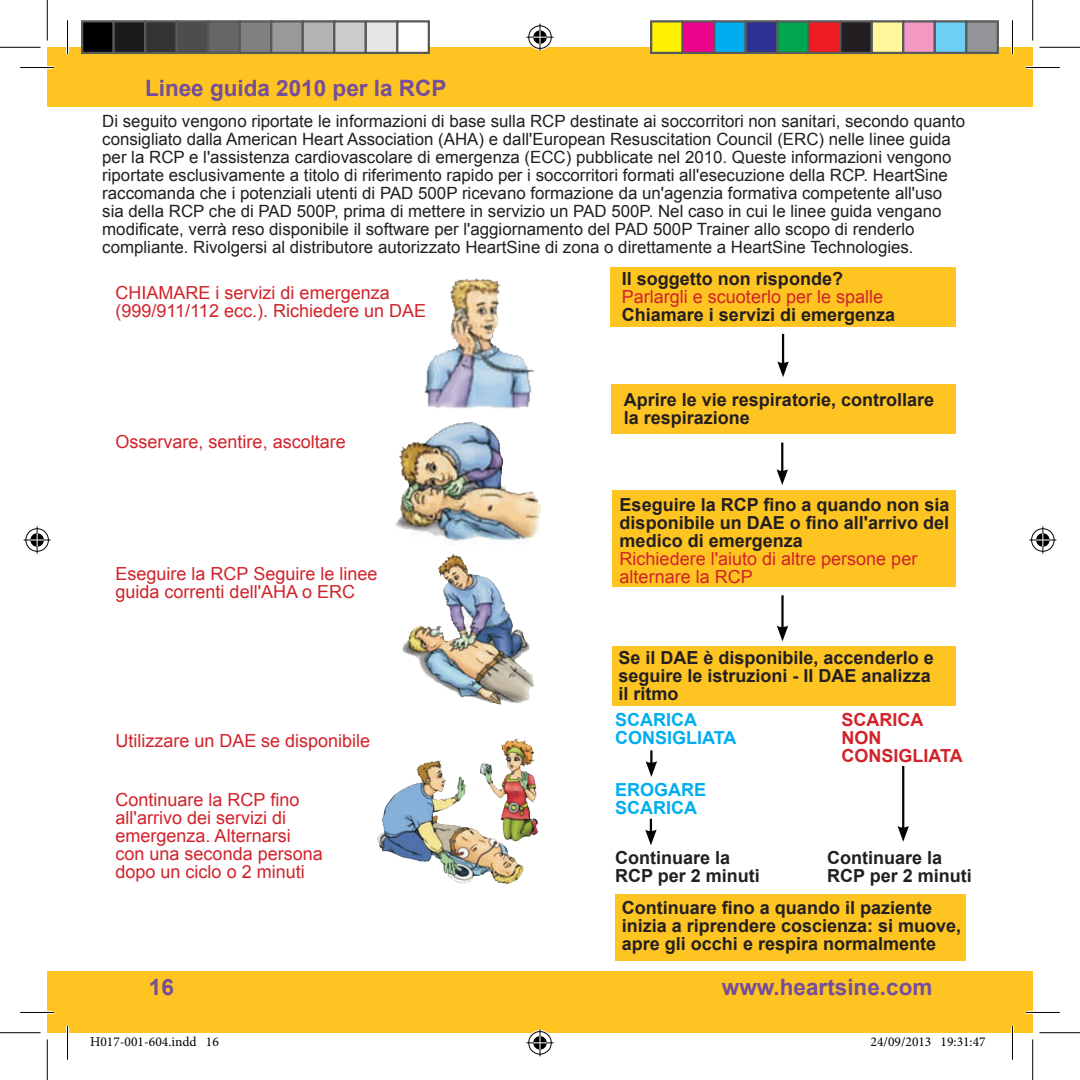
<style>
.page{position:relative;width:1080px;height:1080px;background:#fff}
.page>*{position:absolute;margin:0;border:0;box-sizing:border-box;transform-origin:0 0}
.t1{font:700 22.5px "Arial";color:#754e9b}
.t2{font:700 18px/18px "Arial";color:#231f20}
.t3{font:18px/18px "Arial";color:#d1232a}
.t4{font:700 18px/18px "Arial";color:#00aeef}
.t5{font:700 18px/18px "Arial";color:#d1232a}
.t6{font:16.88px/18px "Arial";color:#231f20}
.t7{font:13.5px "Minion Pro";color:#000}
</style>
<div class="page">
<div style="left:47px;top:970px;width:985px;height:62px;background:#fec422"></div>
<div style="left:47px;top:47px;width:985px;height:60px;background:#fec422"></div>
<img style="left:424px;top:278px;width:111px;height:131px">
<img style="left:395px;top:422px;width:145px;height:121px">
<img style="left:402px;top:553px;width:132px;height:152px">
<img style="left:377px;top:738px;width:161px;height:146px">
<div style="left:610px;top:267px;width:345px;height:60px;background:#fec422"></div>
<div style="left:611px;top:384px;width:344px;height:49px;background:#fec422"></div>
<div style="left:612px;top:491px;width:343px;height:96px;background:#fec422"></div>
<div style="left:612px;top:646px;width:343px;height:59px;background:#fec422"></div>
<div style="left:615px;top:894px;width:350px;height:66px;background:#fec422"></div>
<hr style="left:782px;top:334px;width:2px;height:31px;background:#040503">
<svg style="left:777px;top:361px;width:11px;height:16px"></svg>
<hr style="left:781px;top:442px;width:2px;height:31px;background:#040503">
<svg style="left:776px;top:469px;width:12px;height:16px"></svg>
<hr style="left:781px;top:595px;width:2px;height:34px;background:#040503">
<svg style="left:776px;top:625px;width:12px;height:16px"></svg>
<hr style="left:902px;top:766px;width:2px;height:63px;background:#040503">
<svg style="left:897px;top:826px;width:12px;height:15px"></svg>
<svg style="left:645px;top:750px;width:12px;height:27px"></svg>
<hr style="left:649px;top:818px;width:3px;height:15px;background:#040503">
<svg style="left:645px;top:829px;width:11px;height:16px"></svg>
<hr style="left:20px;top:66px;width:34px;height:3px;background:#fff">
<hr style="left:1025px;top:66px;width:34px;height:3px;background:#fff">
<hr style="left:20px;top:1011px;width:34px;height:2px;background:#fff">
<hr style="left:1025px;top:1011px;width:34px;height:2px;background:#fff">
<hr style="left:66px;top:20px;width:3px;height:34px;background:#fff">
<hr style="left:66px;top:1025px;width:3px;height:34px;background:#fff">
<hr style="left:1011px;top:20px;width:2px;height:34px;background:#fff">
<hr style="left:1011px;top:1025px;width:2px;height:34px;background:#fff">
<hr style="left:20px;top:67px;width:34px;height:1px;background:#000">
<hr style="left:1025px;top:67px;width:34px;height:1px;background:#000">
<hr style="left:20px;top:1012px;width:34px;height:1px;background:#000">
<hr style="left:1025px;top:1012px;width:34px;height:1px;background:#000">
<hr style="left:67px;top:20px;width:1px;height:34px;background:#000">
<hr style="left:67px;top:1025px;width:1px;height:34px;background:#000">
<hr style="left:1012px;top:20px;width:1px;height:34px;background:#000">
<hr style="left:1012px;top:1025px;width:1px;height:34px;background:#000">
<hr style="left:0;top:47px;width:40px;height:1px;background:#000">
<hr style="left:1039px;top:47px;width:40px;height:1px;background:#000">
<hr style="left:0;top:1032px;width:40px;height:1px;background:#000">
<hr style="left:1039px;top:1032px;width:40px;height:1px;background:#000">
<hr style="left:47px;top:0;width:1px;height:40px;background:#000">
<hr style="left:47px;top:1039px;width:1px;height:40px;background:#000">
<hr style="left:1032px;top:0;width:1px;height:40px;background:#000">
<hr style="left:1032px;top:1039px;width:1px;height:40px;background:#000">
<svg style="left:526px;top:24px;width:27px;height:27px"></svg>
<svg style="left:526px;top:1029px;width:27px;height:27px"></svg>
<svg style="left:24px;top:526px;width:27px;height:27px"></svg>
<svg style="left:1029px;top:526px;width:27px;height:27px"></svg>
<div style="left:82px;top:21px;width:32px;height:32px;background:#000"></div>
<div style="left:81px;top:20px;width:34px;height:34px;border:2px solid #595959"></div>
<div style="left:114px;top:21px;width:31px;height:32px;background:#1a1a1a"></div>
<div style="left:112px;top:20px;width:34px;height:34px;border:2px solid #595959"></div>
<div style="left:145px;top:21px;width:32px;height:32px;background:#333"></div>
<div style="left:144px;top:20px;width:34px;height:34px;border:2px solid #595959"></div>
<div style="left:177px;top:21px;width:31px;height:32px;background:#4d4d4d"></div>
<div style="left:176px;top:20px;width:33px;height:34px;border:2px solid #595959"></div>
<div style="left:208px;top:21px;width:32px;height:32px;background:#666"></div>
<div style="left:207px;top:20px;width:34px;height:34px;border:2px solid #595959"></div>
<div style="left:240px;top:21px;width:31px;height:32px;background:#808080"></div>
<div style="left:238px;top:20px;width:34px;height:34px;border:2px solid #595959"></div>
<div style="left:271px;top:21px;width:32px;height:32px;background:#999"></div>
<div style="left:270px;top:20px;width:34px;height:34px;border:2px solid #595959"></div>
<div style="left:303px;top:21px;width:31px;height:32px;background:#b3b3b3"></div>
<div style="left:302px;top:20px;width:33px;height:34px;border:2px solid #595959"></div>
<div style="left:334px;top:21px;width:32px;height:32px;background:#ccc"></div>
<div style="left:333px;top:20px;width:34px;height:34px;border:2px solid #595959"></div>
<div style="left:366px;top:21px;width:31px;height:32px;background:#e6e6e6"></div>
<div style="left:364px;top:20px;width:34px;height:34px;border:2px solid #595959"></div>
<div style="left:397px;top:21px;width:32px;height:32px;background:#fff"></div>
<div style="left:396px;top:20px;width:34px;height:34px;border:2px solid #595959"></div>
<div style="left:651px;top:21px;width:31px;height:32px;background:#fff101"></div>
<div style="left:650px;top:20px;width:33px;height:34px;border:2px solid #595959"></div>
<div style="left:682px;top:21px;width:32px;height:32px;background:#ed028c"></div>
<div style="left:681px;top:20px;width:34px;height:34px;border:2px solid #595959"></div>
<div style="left:714px;top:21px;width:31px;height:32px;background:#00aeef"></div>
<div style="left:713px;top:20px;width:33px;height:34px;border:2px solid #595959"></div>
<div style="left:745px;top:21px;width:32px;height:32px;background:#2e3092"></div>
<div style="left:744px;top:20px;width:34px;height:34px;border:2px solid #595959"></div>
<div style="left:777px;top:21px;width:31px;height:32px;background:#00a54f"></div>
<div style="left:776px;top:20px;width:33px;height:34px;border:2px solid #595959"></div>
<div style="left:808px;top:21px;width:32px;height:32px;background:#ee1d23"></div>
<div style="left:807px;top:20px;width:34px;height:34px;border:2px solid #595959"></div>
<div style="left:840px;top:21px;width:31px;height:32px;background:#231f20"></div>
<div style="left:839px;top:20px;width:33px;height:34px;border:2px solid #595959"></div>
<div style="left:871px;top:21px;width:32px;height:32px;background:#fff79a"></div>
<div style="left:870px;top:20px;width:34px;height:34px;border:2px solid #595959"></div>
<div style="left:903px;top:21px;width:31px;height:32px;background:#f499c2"></div>
<div style="left:902px;top:20px;width:33px;height:34px;border:2px solid #595959"></div>
<div style="left:934px;top:21px;width:32px;height:32px;background:#6bcff6"></div>
<div style="left:933px;top:20px;width:34px;height:34px;border:2px solid #595959"></div>
<div style="left:966px;top:21px;width:31px;height:32px;background:#939598"></div>
<div style="left:965px;top:20px;width:33px;height:34px;border:2px solid #595959"></div>
<h1 class="t1" style="left:145px;top:73px;width:303px">Linee guida 2010 per la RCP</h1>
<p class="t6" style="left:102px;top:112px;width:864px">Di seguito vengono riportate le informazioni di base sulla RCP destinate ai soccorritori non sanitari, secondo quanto consigliato dalla American Heart Association (AHA) e dall'European Resuscitation Council (ERC) nelle linee guida per la RCP e l'assistenza cardiovascolare di emergenza (ECC) pubblicate nel 2010. Queste informazioni vengono riportate esclusivamente a titolo di riferimento rapido per i soccorritori formati all'esecuzione della RCP. HeartSine raccomanda che i potenziali utenti di PAD 500P ricevano formazione da un'agenzia formativa competente all'uso sia della RCP che di PAD 500P, prima di mettere in servizio un PAD 500P. Nel caso in cui le linee guida vengano modificate, verrà reso disponibile il software per l'aggiornamento del PAD 500P Trainer allo scopo di renderlo compliante. Rivolgersi al distributore autorizzato HeartSine di zona o direttamente a HeartSine Technologies.</p>
<p class="t3" style="left:115px;top:284px;width:312px">CHIAMARE i servizi di emergenza (999/911/112 ecc.). Richiedere un DAE</p>
<p class="t2" style="left:622px;top:270px;width:223px">Il soggetto non risponde?</p>
<p class="t3" style="left:622px;top:288px;width:263px">Parlargli e scuoterlo per le spalle</p>
<p class="t2" style="left:622px;top:306px;width:275px">Chiamare i servizi di emergenza</p>
<p class="t3" style="left:115px;top:433px;width:232px">Osservare, sentire, ascoltare</p>
<p class="t3" style="left:115px;top:565px;width:263px">Eseguire la RCP Seguire le linee guida correnti dell'AHA o ERC</p>
<p class="t3" style="left:115px;top:731px;width:256px">Utilizzare un DAE se disponibile</p>
<p class="t3" style="left:115px;top:790px;width:209px">Continuare la RCP fino all'arrivo dei servizi di emergenza. Alternarsi con una seconda persona dopo un ciclo o 2 minuti</p>
<p class="t2" style="left:624px;top:391px;width:312px">Aprire le vie respiratorie, controllare la respirazione</p>
<p class="t2" style="left:619px;top:496px;width:331px;text-align:justify">Eseguire la RCP fino a quando non sia disponibile un DAE o fino all'arrivo del medico di emergenza</p>
<p class="t3" style="left:619px;top:549px;width:299px">Richiedere l'aiuto di altre persone per alternare la RCP</p>
<p class="t2" style="left:618px;top:649px;width:317px">Se il DAE è disponibile, accenderlo e seguire le istruzioni - Il DAE analizza il ritmo</p>
<p class="t4" style="left:615px;top:710px;width:123px">SCARICA<br>CONSIGLIATA</p>
<p class="t5" style="left:841px;top:710px;width:123px">SCARICA<br>NON<br>CONSIGLIATA</p>
<p class="t4" style="left:615px;top:781px;width:93px">EROGARE<br>SCARICA</p>
<p class="t2" style="left:615px;top:848px;width:146px">Continuare la<br>RCP per 2 minuti</p>
<p class="t2" style="left:827px;top:848px;width:146px">Continuare la<br>RCP per 2 minuti</p>
<p class="t2" style="left:622px;top:899px;width:341px">Continuare fino a quando il paziente inizia a riprendere coscienza: si muove, apre gli occhi e respira normalmente</p>
<h1 class="t1" style="left:149px;top:972px;width:27px">16</h1>
<h1 class="t1" style="left:722px;top:972px;width:212px">www.heartsine.com</h1>
<p class="t7" style="left:90px;top:1032px;width:130px">H017-001-604.indd 16</p>
<p class="t7" style="left:870px;top:1032px;width:117px">24/09/2013 19:31:47</p>
</div>
